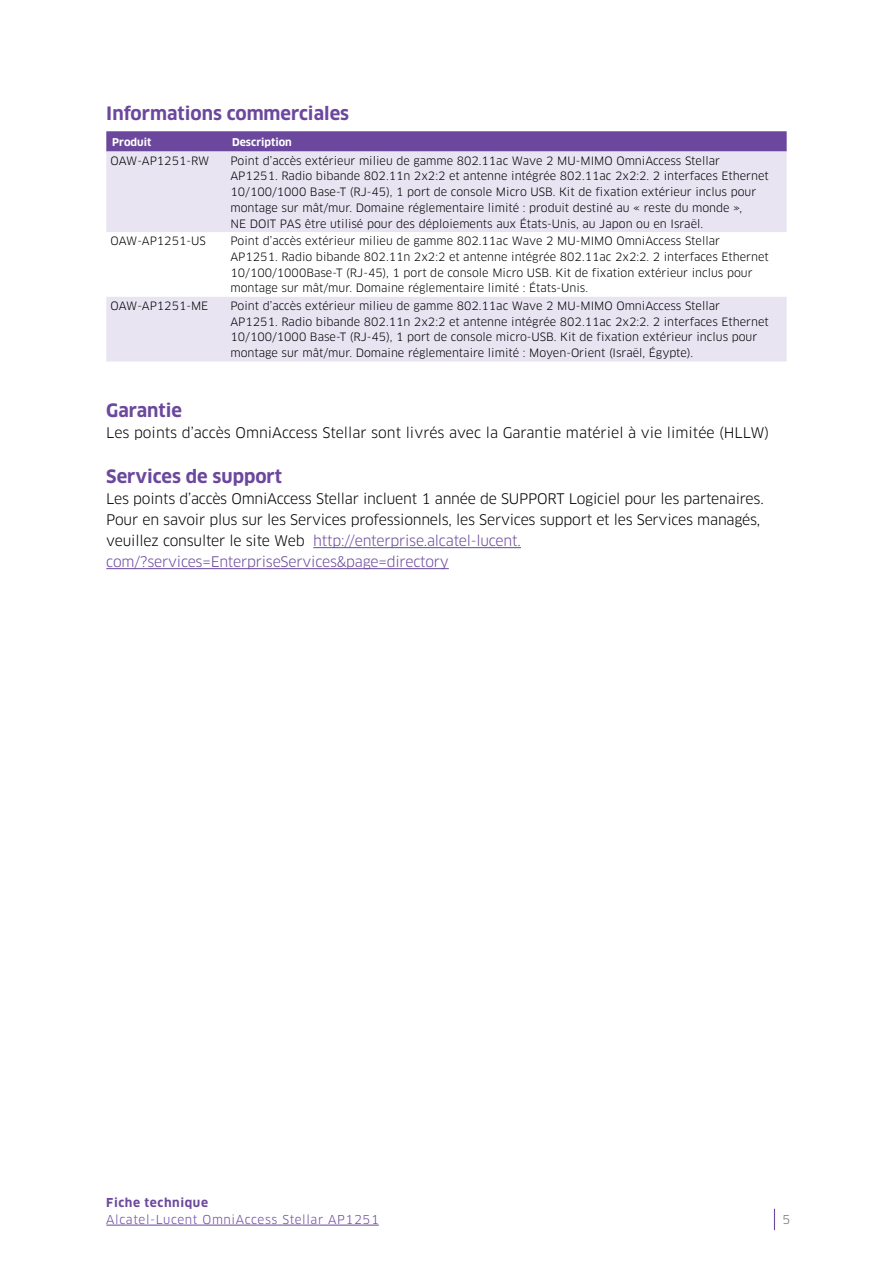
<style>
.page{position:relative;width:893px;height:1263px;background:#fff}
.page>*{position:absolute;margin:0;border:0;box-sizing:border-box;transform-origin:0 0}
.t1{font:700 18px "Clan OT";color:#6b489d}
.t2{font:14.25px/21px "Clan OT";letter-spacing:-.015em;color:#000}
.t3{font:12px "Clan OT";letter-spacing:.05em;color:#6b489d}
.t4{font:700 12px "Clan OT";letter-spacing:.05em;color:#6b489d}
.t5{font:12px "Clan OT";color:#6d6e71}
.t6{font:11.25px/15.8px "Clan OT";color:#000}
.t7{font:700 10.5px "Clan OT";color:#fff}
.s1{color:#6b489d}
</style>
<div class="page">
<svg style="left:774px;top:1209px;width:1px;height:21px"></svg>
<hr style="left:106px;top:1225px;width:273px;height:1px;background:#6b489d">
<hr style="left:313px;top:547px;width:208px;height:1px;background:#6b489d">
<hr style="left:106px;top:568px;width:343px;height:1px;background:#6b489d">
<svg style="left:106px;top:131px;width:681px;height:21px;background:#7150a1"></svg>
<svg style="left:106px;top:152px;width:681px;height:210px;fill:#e8e4f2"></svg>
<h1 class="t1" style="left:106px;top:103px;width:244px">Informations commerciales</h1>
<p class="t7" style="left:112px;top:136px;width:41px">Produit</p>
<p class="t7" style="left:232px;top:136px;width:61px">Description</p>
<p class="t6" style="left:111px;top:153px;width:100px">OAW-AP1251-RW</p>
<p class="t6" style="left:230px;top:153px;width:540px">Point d’accès extérieur milieu de gamme 802.11ac Wave 2 MU-MIMO OmniAccess Stellar AP1251. Radio bibande 802.11n 2x2:2 et antenne intégrée 802.11ac 2x2:2. 2 interfaces Ethernet 10/100/1000 Base-T (RJ-45), 1 port de console Micro USB. Kit de fixation extérieur inclus pour montage sur mât/mur. Domaine réglementaire limité : produit destiné au « reste du monde »,<br>NE DOIT PAS être utilisé pour des déploiements aux États-Unis, au Japon ou en Israël.</p>
<p class="t6" style="left:111px;top:233px;width:97px">OAW-AP1251-US</p>
<p class="t6" style="left:230px;top:233px;width:540px">Point d’accès extérieur milieu de gamme 802.11ac Wave 2 MU-MIMO OmniAccess Stellar AP1251. Radio bibande 802.11n 2x2:2 et antenne intégrée 802.11ac 2x2:2. 2 interfaces Ethernet 10/100/1000Base-T (RJ-45), 1 port de console Micro USB. Kit de fixation extérieur inclus pour montage sur mât/mur. Domaine réglementaire limité : États-Unis.</p>
<p class="t6" style="left:111px;top:298px;width:99px">OAW-AP1251-ME</p>
<p class="t6" style="left:230px;top:298px;width:540px">Point d’accès extérieur milieu de gamme 802.11ac Wave 2 MU-MIMO OmniAccess Stellar AP1251. Radio bibande 802.11n 2x2:2 et antenne intégrée 802.11ac 2x2:2. 2 interfaces Ethernet 10/100/1000 Base-T (RJ-45), 1 port de console micro-USB. Kit de fixation extérieur inclus pour montage sur mât/mur. Domaine réglementaire limité : Moyen-Orient (Israël, Égypte).</p>
<h1 class="t1" style="left:106px;top:400px;width:77px">Garantie</h1>
<p class="t2" style="left:106px;top:422px;width:664px">Les points d’accès OmniAccess Stellar sont livrés avec la Garantie matériel à vie limitée (HLLW)</p>
<h1 class="t1" style="left:106px;top:466px;width:177px">Services de support</h1>
<p class="t2" style="left:106px;top:488px;width:659px">Les points d’accès OmniAccess Stellar incluent 1 année de SUPPORT Logiciel pour les partenaires.<br>Pour en savoir plus sur les Services professionnels, les Services support et les Services managés, veuillez consulter le site Web <span class="s1">http://enterprise.alcatel-lucent. com/?services=EnterpriseServices&amp;page=directory</span></p>
<p class="t4" style="left:106px;top:1196px;width:103px">Fiche technique</p>
<p class="t3" style="left:106px;top:1212px;width:274px">Alcatel-Lucent OmniAccess Stellar AP1251</p>
<p class="t5" style="left:782px;top:1212px;width:9px">5</p>
</div>
